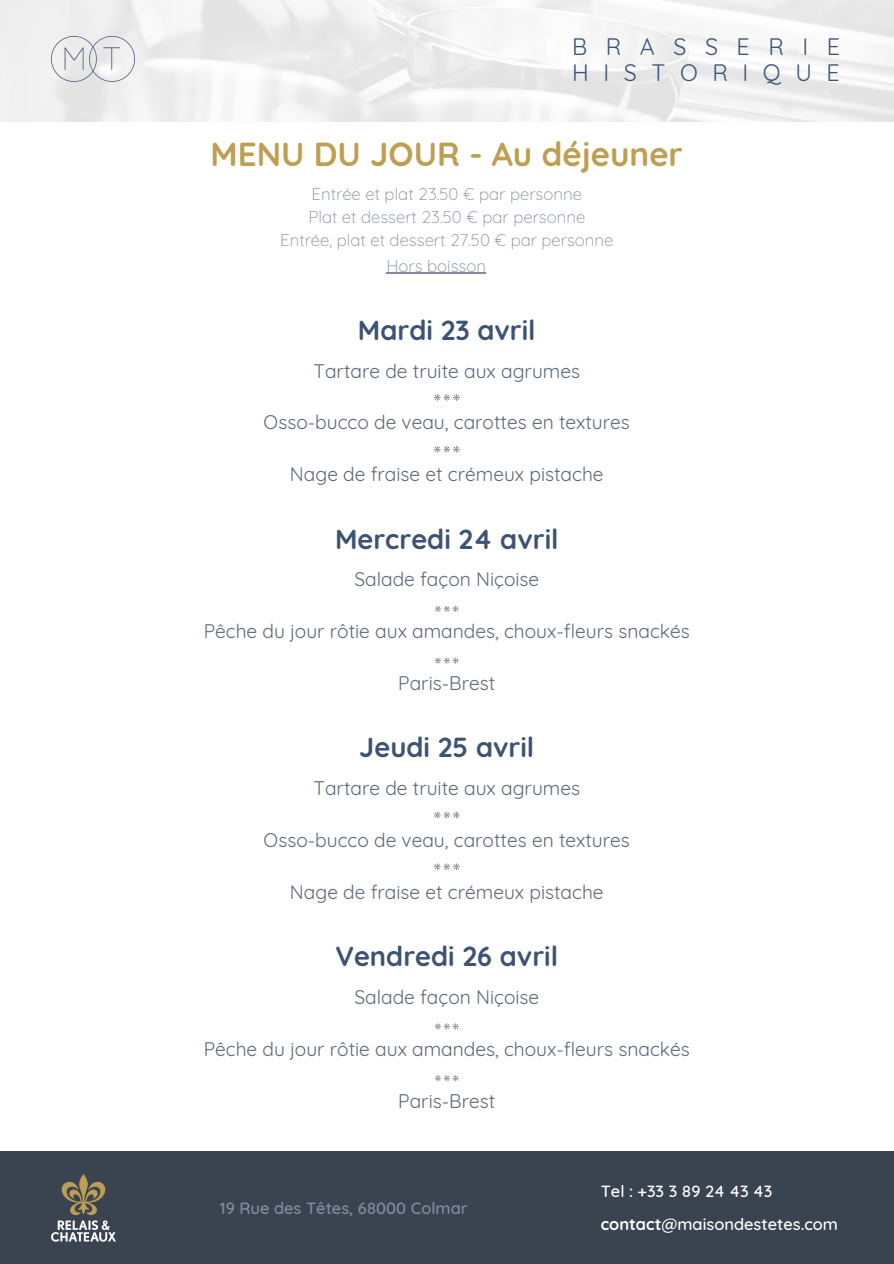
<style>
.page{position:relative;width:894px;height:1264px;background:#fff}
.page>*{position:absolute;margin:0;border:0;box-sizing:border-box;transform-origin:0 0}
.t1{font:700 33.15px "Quicksand";color:#be9f51}
.t2{font:700 27.45px "Quicksand";color:#3c5373}
.t3{font:23.25px "Quicksand";letter-spacing:.63em;color:#3c5373}
.t4{font:23.25px "Quicksand";letter-spacing:.8em;color:#3c5373}
.t5{font:19.2px "Quicksand";color:#5c6878}
.t6{font:300 16.95px "Quicksand";color:#818d9d}
.t7{font:500 16.5px/32.7px "Quicksand";color:#fff}
.t8{font:500 16.5px "Quicksand";color:#818d9d}
.s1{font-weight:700}
</style>
<div class="page">
<div style="left:0;top:1151px;width:893px;height:112px;background:#394450"></div>
<img style="left:51px;top:1174px;width:64px;height:67px">
<img style="left:0;top:0;width:893px;height:121px">
<img style="left:51px;top:37px;width:83px;height:46px">
<hr style="left:386px;top:273px;width:100px;height:1px;background:#818d9d">
<svg style="left:434px;top:394px;width:25px;height:7px"></svg>
<svg style="left:434px;top:446px;width:25px;height:6px"></svg>
<svg style="left:435px;top:605px;width:23px;height:7px"></svg>
<svg style="left:434px;top:657px;width:24px;height:6px"></svg>
<svg style="left:434px;top:811px;width:25px;height:7px"></svg>
<svg style="left:434px;top:863px;width:25px;height:7px"></svg>
<svg style="left:434px;top:1023px;width:24px;height:6px"></svg>
<svg style="left:434px;top:1075px;width:24px;height:6px"></svg>
<h3 class="t4" style="left:572px;top:32px;width:269px">BRASSERIE</h3>
<h3 class="t3" style="left:572px;top:58px;width:269px">HISTORIQUE</h3>
<h1 class="t1" style="left:210px;top:133px;width:473px">MENU DU JOUR - Au déjeuner</h1>
<p class="t6" style="left:311px;top:183px;width:272px">Entrée et plat 23.50 € par personne</p>
<p class="t6" style="left:308px;top:206px;width:278px">Plat et dessert 23.50 € par personne</p>
<p class="t6" style="left:280px;top:229px;width:335px">Entrée, plat et dessert 27.50 € par personne</p>
<p class="t6" style="left:386px;top:255px;width:101px">Hors boisson</p>
<p class="t2" style="left:358px;top:312px;width:179px">Mardi 23 avril</p>
<h4 class="t5" style="left:313px;top:358px;width:268px">Tartare de truite aux agrumes</h4>
<p class="t5" style="left:263px;top:410px;width:368px">Osso-bucco de veau, carottes en textures</p>
<p class="t5" style="left:290px;top:462px;width:315px">Nage de fraise et crémeux pistache</p>
<p class="t2" style="left:335px;top:521px;width:225px">Mercredi 24 avril</p>
<h4 class="t5" style="left:354px;top:567px;width:186px">Salade façon Niçoise</h4>
<p class="t5" style="left:204px;top:619px;width:487px">Pêche du jour rôtie aux amandes, choux-fleurs snackés</p>
<h2 class="t5" style="left:398px;top:671px;width:98px">Paris-Brest</h2>
<h4 class="t2" style="left:359px;top:730px;width:176px">Jeudi 25 avril</h4>
<p class="t5" style="left:313px;top:775px;width:268px">Tartare de truite aux agrumes</p>
<p class="t5" style="left:263px;top:827px;width:368px">Osso-bucco de veau, carottes en textures</p>
<p class="t5" style="left:290px;top:879px;width:315px">Nage de fraise et crémeux pistache</p>
<h4 class="t2" style="left:335px;top:938px;width:224px">Vendredi 26 avril</h4>
<p class="t5" style="left:354px;top:984px;width:186px">Salade façon Niçoise</p>
<p class="t5" style="left:204px;top:1036px;width:487px">Pêche du jour rôtie aux amandes, choux-fleurs snackés</p>
<p class="t5" style="left:398px;top:1088px;width:98px">Paris-Brest</p>
<h2 class="t8" style="left:220px;top:1197px;width:249px">19 Rue des Têtes, 68000 Colmar</h2>
<h4 class="t7" style="left:600px;top:1174px;width:239px">Tel : +33 3 89 24 43 43 <span class="s1">contact</span>@maisondestetes.com</h4>
</div>
